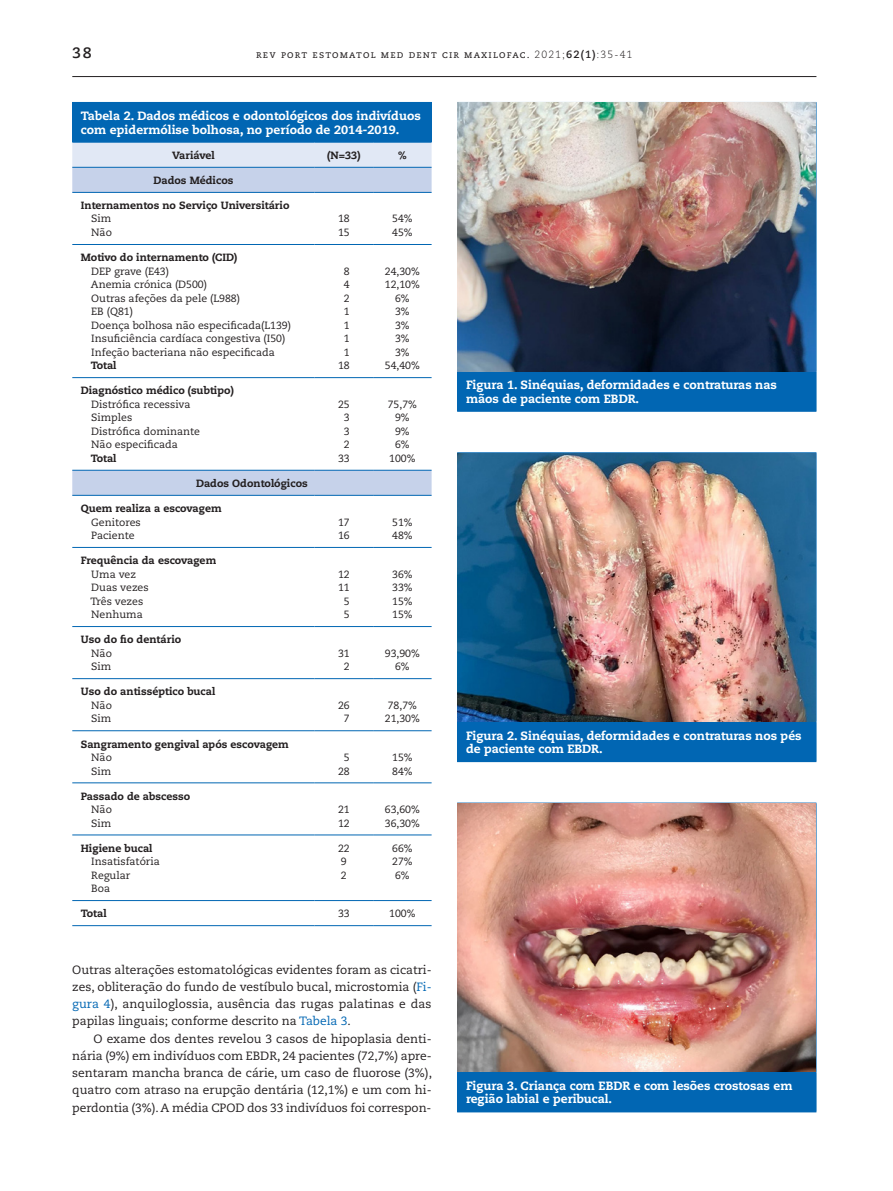
<style>
.page{position:relative;width:893px;height:1191px;background:#fff}
.page>*{position:absolute;margin:0;border:0;box-sizing:border-box;transform-origin:0 0}
.t1{font:700 15px "Caecilia LT Std";color:#231f20}
.t2{font:12px/17.2px "Caecilia LT Std";color:#231f20;text-align:justify}
.t3{font:800 12px/13.5px "Caecilia LT Std";letter-spacing:-.005em;color:#fff}
.t4{font:10.5px/13.5px "Caecilia LT Std";color:#231f20}
.t5{font:800 10.5px "Caecilia LT Std";color:#231f20}
.t6{font:10.5px "Caecilia LT Std";letter-spacing:.105em;color:#231f20}
.s1{font-weight:300}
.s2{font-weight:700}
.s3{color:#0166b3}
</style>
<div class="page">
<div style="left:72px;top:102px;width:360px;height:40px;background:#0166b3"></div>
<div style="left:72px;top:143px;width:360px;height:24px;background:#e1e8f5"></div>
<svg style="left:72px;top:168px;width:360px;height:327px"></svg>
<hr style="left:72px;top:142px;width:243px;height:1px;background:#0166b3">
<hr style="left:315px;top:142px;width:58px;height:1px;background:#0166b3">
<hr style="left:373px;top:142px;width:59px;height:1px;background:#0166b3">
<hr style="left:72px;top:167px;width:243px;height:1px;background:#0166b3">
<hr style="left:315px;top:167px;width:58px;height:1px;background:#0166b3">
<hr style="left:373px;top:167px;width:59px;height:1px;background:#0166b3">
<hr style="left:72px;top:192px;width:243px;height:1px;background:#0166b3">
<hr style="left:315px;top:192px;width:58px;height:1px;background:#0166b3">
<hr style="left:373px;top:192px;width:59px;height:1px;background:#0166b3">
<hr style="left:72px;top:244px;width:243px;height:1px;background:#0166b3">
<hr style="left:315px;top:244px;width:58px;height:1px;background:#0166b3">
<hr style="left:373px;top:244px;width:59px;height:1px;background:#0166b3">
<hr style="left:72px;top:377px;width:243px;height:1px;background:#0166b3">
<hr style="left:315px;top:377px;width:58px;height:1px;background:#0166b3">
<hr style="left:373px;top:377px;width:59px;height:1px;background:#0166b3">
<hr style="left:72px;top:470px;width:243px;height:1px;background:#0166b3">
<hr style="left:315px;top:470px;width:58px;height:1px;background:#0166b3">
<hr style="left:373px;top:470px;width:59px;height:1px;background:#0166b3">
<hr style="left:72px;top:495px;width:243px;height:1px;background:#0166b3">
<hr style="left:315px;top:495px;width:58px;height:1px;background:#0166b3">
<hr style="left:373px;top:495px;width:59px;height:1px;background:#0166b3">
<hr style="left:72px;top:547px;width:243px;height:1px;background:#0166b3">
<hr style="left:315px;top:547px;width:58px;height:1px;background:#0166b3">
<hr style="left:373px;top:547px;width:59px;height:1px;background:#0166b3">
<hr style="left:72px;top:626px;width:243px;height:1px;background:#0166b3">
<hr style="left:315px;top:626px;width:58px;height:1px;background:#0166b3">
<hr style="left:373px;top:626px;width:59px;height:1px;background:#0166b3">
<hr style="left:72px;top:678px;width:243px;height:1px;background:#0166b3">
<hr style="left:315px;top:678px;width:58px;height:1px;background:#0166b3">
<hr style="left:373px;top:678px;width:59px;height:1px;background:#0166b3">
<hr style="left:72px;top:730px;width:243px;height:1px;background:#0166b3">
<hr style="left:315px;top:730px;width:58px;height:1px;background:#0166b3">
<hr style="left:373px;top:730px;width:59px;height:1px;background:#0166b3">
<hr style="left:72px;top:782px;width:243px;height:1px;background:#0166b3">
<hr style="left:315px;top:782px;width:58px;height:1px;background:#0166b3">
<hr style="left:373px;top:782px;width:59px;height:1px;background:#0166b3">
<hr style="left:72px;top:834px;width:243px;height:1px;background:#0166b3">
<hr style="left:315px;top:834px;width:58px;height:1px;background:#0166b3">
<hr style="left:373px;top:834px;width:59px;height:1px;background:#0166b3">
<hr style="left:72px;top:900px;width:243px;height:1px;background:#0166b3">
<hr style="left:315px;top:900px;width:58px;height:1px;background:#0166b3">
<hr style="left:373px;top:900px;width:59px;height:1px;background:#0166b3">
<hr style="left:72px;top:925px;width:243px;height:1px;background:#0166b3">
<hr style="left:315px;top:925px;width:58px;height:1px;background:#0166b3">
<hr style="left:373px;top:925px;width:59px;height:1px;background:#0166b3">
<div style="left:457px;top:371px;width:359px;height:40px;background:#0166b3"></div>
<hr style="left:457px;top:103px;width:1px;height:268px;background:#0166b3">
<hr style="left:457px;top:102px;width:359px;height:1px;background:#0166b3">
<hr style="left:816px;top:103px;width:1px;height:268px;background:#0166b3">
<hr style="left:816px;top:372px;width:1px;height:39px;background:#0166b3">
<hr style="left:457px;top:411px;width:359px;height:1px;background:#0166b3">
<img style="left:458px;top:103px;width:358px;height:268px">
<div style="left:457px;top:722px;width:359px;height:39px;background:#0166b3"></div>
<hr style="left:457px;top:453px;width:1px;height:268px;background:#0166b3">
<hr style="left:457px;top:452px;width:359px;height:1px;background:#0166b3">
<hr style="left:816px;top:453px;width:1px;height:268px;background:#0166b3">
<hr style="left:457px;top:721px;width:359px;height:1px;background:#0166b3">
<hr style="left:816px;top:722px;width:1px;height:39px;background:#0166b3">
<hr style="left:457px;top:761px;width:359px;height:1px;background:#0166b3">
<img style="left:458px;top:453px;width:358px;height:268px">
<div style="left:457px;top:1072px;width:359px;height:40px;background:#0166b3"></div>
<hr style="left:457px;top:803px;width:1px;height:268px;background:#0166b3">
<hr style="left:457px;top:802px;width:359px;height:1px;background:#0166b3">
<hr style="left:816px;top:803px;width:1px;height:268px;background:#0166b3">
<hr style="left:457px;top:1071px;width:359px;height:1px;background:#0166b3">
<hr style="left:816px;top:1072px;width:1px;height:39px;background:#0166b3">
<img style="left:458px;top:803px;width:358px;height:268px">
<hr style="left:72px;top:76px;width:744px;height:1px;background:#231f20">
<h1 class="t1" style="left:72px;top:44px;width:21px">38</h1>
<p class="t6" style="left:256px;top:49px;width:378px">rev port estomatol med dent cir maxilofac. <span class="s1">2021;</span><span class="s2">62(1)</span><span class="s1">:35-41</span></p>
<p class="t3" style="left:81px;top:109px;width:342px">Tabela 2. Dados médicos e odontológicos dos indivíduos com epidermólise bolhosa, no período de 2014-2019.</p>
<p class="t5" style="left:172px;top:149px;width:44px">Variável</p>
<p class="t5" style="left:327px;top:149px;width:35px">(N=33)</p>
<p class="t5" style="left:398px;top:149px;width:10px">%</p>
<p class="t5" style="left:154px;top:174px;width:81px">Dados Médicos</p>
<p class="t5" style="left:81px;top:199px;width:210px">Internamentos no Serviço Universitário</p>
<p class="t4" style="left:91px;top:212px;width:22px">Sim<br>Não</p>
<p class="t4" style="left:338px;top:212px;width:13px">18<br>15</p>
<p class="t4" style="left:392px;top:212px;width:22px">54%<br>45%</p>
<p class="t5" style="left:81px;top:251px;width:158px">Motivo do internamento (CID)</p>
<p class="t4" style="left:91px;top:264px;width:202px">DEP grave (E43)<br>Anemia crónica (D500)<br>Outras afeções da pele (L988)<br>EB (Q81)<br>Doença bolhosa não especificada(L139)<br>Insuficiência cardíaca congestiva (I50)<br>Infeção bacteriana não especificada</p>
<p class="t5" style="left:91px;top:359px;width:27px">Total</p>
<p class="t4" style="left:338px;top:264px;width:13px;text-align:center">8<br>4<br>2<br>1<br>1<br>1<br>1<br>18</p>
<p class="t4" style="left:385px;top:264px;width:37px;text-align:center">24,30%<br>12,10%<br>6%<br>3%<br>3%<br>3%<br>3%<br>54,40%</p>
<p class="t5" style="left:81px;top:384px;width:154px">Diagnóstico médico (subtipo)</p>
<p class="t4" style="left:91px;top:397px;width:110px">Distrófica recessiva<br>Simples<br>Distrófica dominante<br>Não especificada</p>
<p class="t5" style="left:91px;top:451px;width:27px">Total</p>
<p class="t4" style="left:338px;top:397px;width:13px;text-align:center">25<br>3<br>3<br>2<br>33</p>
<p class="t4" style="left:388px;top:397px;width:31px;text-align:center">75,7%<br>9%<br>9%<br>6%<br>100%</p>
<p class="t5" style="left:196px;top:477px;width:113px">Dados Odontológicos</p>
<p class="t5" style="left:81px;top:502px;width:142px">Quem realiza a escovagem</p>
<p class="t4" style="left:91px;top:515px;width:51px">Genitores<br>Paciente</p>
<p class="t4" style="left:338px;top:515px;width:13px">17<br>16</p>
<p class="t4" style="left:392px;top:515px;width:22px">51%<br>48%</p>
<p class="t5" style="left:81px;top:554px;width:137px">Frequência da escovagem</p>
<p class="t4" style="left:91px;top:567px;width:60px">Uma vez<br>Duas vezes<br>Três vezes<br>Nenhuma</p>
<p class="t4" style="left:338px;top:567px;width:13px;text-align:center">12<br>11<br>5<br>5</p>
<p class="t4" style="left:392px;top:567px;width:22px;text-align:justify">36% 33% 15% 15%</p>
<p class="t5" style="left:81px;top:633px;width:102px">Uso do fio dentário</p>
<p class="t4" style="left:91px;top:646px;width:22px">Não<br>Sim</p>
<p class="t4" style="left:338px;top:646px;width:13px;text-align:center">31<br>2</p>
<p class="t4" style="left:385px;top:646px;width:37px;text-align:center">93,90%<br>6%</p>
<p class="t5" style="left:81px;top:685px;width:136px">Uso do antisséptico bucal</p>
<p class="t4" style="left:91px;top:698px;width:22px">Não<br>Sim</p>
<p class="t4" style="left:338px;top:698px;width:13px;text-align:center">26<br>7</p>
<p class="t4" style="left:385px;top:698px;width:37px">78,7%<br>21,30%</p>
<p class="t5" style="left:81px;top:737px;width:210px">Sangramento gengival após escovagem</p>
<p class="t4" style="left:91px;top:751px;width:22px">Não<br>Sim</p>
<p class="t4" style="left:338px;top:751px;width:13px;text-align:center">5<br>28</p>
<p class="t4" style="left:392px;top:751px;width:22px">15%<br>84%</p>
<p class="t5" style="left:81px;top:789px;width:111px">Passado de abscesso</p>
<p class="t4" style="left:91px;top:803px;width:22px">Não<br>Sim</p>
<p class="t4" style="left:338px;top:803px;width:13px">21<br>12</p>
<p class="t4" style="left:385px;top:803px;width:37px">63,60%<br>36,30%</p>
<p class="t5" style="left:81px;top:841px;width:73px">Higiene bucal</p>
<p class="t4" style="left:91px;top:855px;width:70px">Insatisfatória<br>Regular<br>Boa</p>
<p class="t4" style="left:338px;top:841px;width:13px">22<br>9<br>2</p>
<p class="t4" style="left:392px;top:841px;width:22px;text-align:justify">66% 27% 6%</p>
<p class="t5" style="left:81px;top:907px;width:27px">Total</p>
<p class="t4" style="left:338px;top:907px;width:13px">33</p>
<p class="t4" style="left:389px;top:907px;width:28px">100%</p>
<p class="t2" style="left:72px;top:961px;width:361px">Outras alterações estomatológicas evidentes foram as cicatri&shy;zes, obliteração do fundo de vestíbulo bucal, microstomia (<span class="s3">Fi&shy;gura 4</span>), anquiloglossia, ausência das rugas palatinas e das papilas linguais; conforme descrito na <span class="s3">Tabela 3</span>.</p>
<p class="t2" style="left:72px;top:1030px;width:361px;text-indent:21px">O exame dos dentes revelou 3 casos de hipoplasia denti&shy;nária (9%) em indivíduos com EBDR, 24 pacientes (72,7%) apre&shy;sentaram mancha branca de cárie, um caso de fluorose (3%), quatro com atraso na erupção dentária (12,1%) e um com hi&shy;perdontia (3%). A média CPOD dos 33 indivíduos foi correspon-</p>
<p class="t3" style="left:466px;top:378px;width:312px">Figura 1. Sinéquias, deformidades e contraturas nas mãos de paciente com EBDR.</p>
<p class="t3" style="left:466px;top:728px;width:337px">Figura 2. Sinéquias, deformidades e contraturas nos pés de paciente com EBDR.</p>
<p class="t3" style="left:466px;top:1079px;width:328px">Figura 3. Criança com EBDR e com lesões crostosas em região labial e peribucal.</p>
</div>
